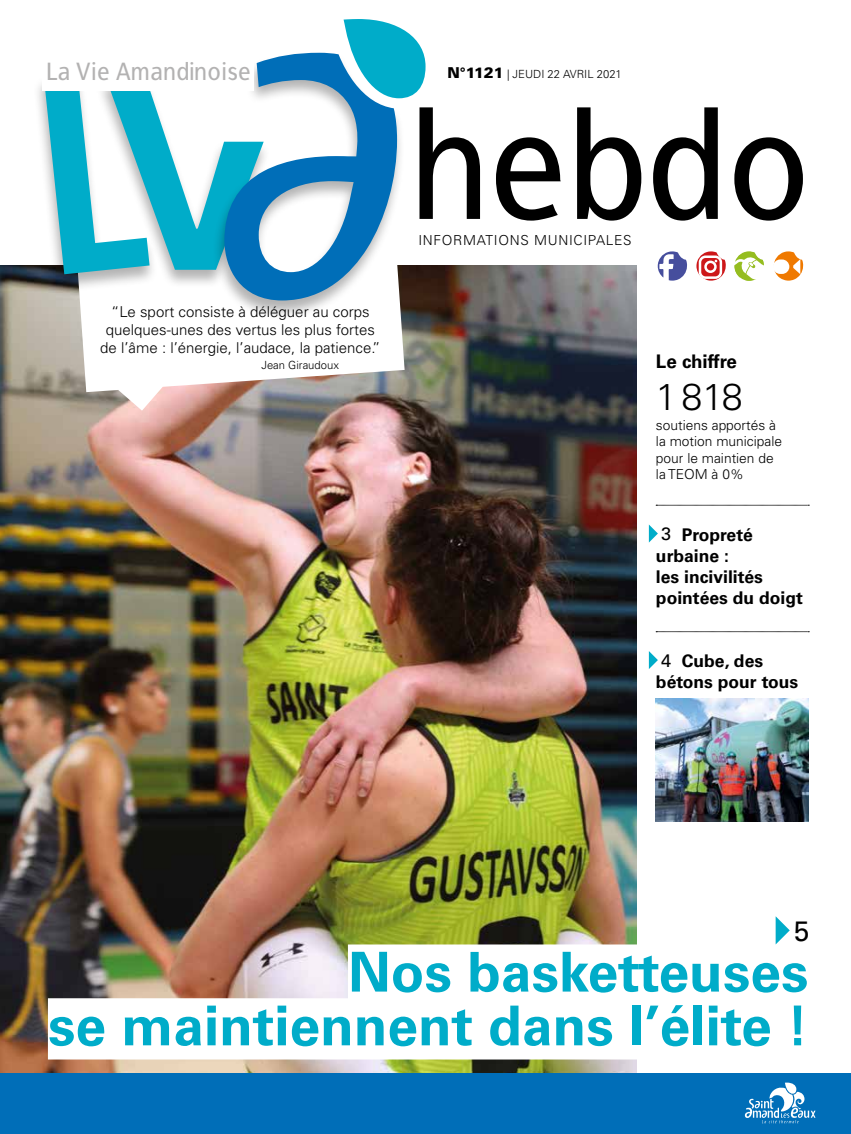
<style>
.page{position:relative;width:851px;height:1134px;background:#fff}
.page>*{position:absolute;margin:0;border:0;box-sizing:border-box;transform-origin:0 0}
.t1{font:154.75px "Francophil Sans";letter-spacing:.01em;color:#000}
.t2{font:700 55px/53.8px "Univers LT";color:#00acc9;text-align:right}
.t3{font:300 37.5px "Univers LT";color:#000}
.t4{font:28.12px "Univers LT";color:#000}
.t5{font:25px "Francophil Sans";letter-spacing:.02em;color:#b3b2b2}
.t6{font:700 18.75px "Univers LT";color:#000}
.t7{font:700 17.5px/21px "Univers LT";color:#000}
.t8{font:300 15px/18px "Univers LT";color:#000;text-align:center}
.t9{font:300 13.75px/16.5px "Univers LT";color:#000}
.t10{font:300 13.75px "Univers LT";letter-spacing:.05em;color:#000}
.t11{font:300 11.25px "Univers LT";color:#000}
.s1{font-weight:900;font-size:15px}
.s2{font-weight:400;font-size:18px}
</style>
<div class="page">
<img style="left:0;top:266px;width:636px;height:807px">
<div style="left:348px;top:944px;width:460px;height:62px;background:#fff"></div>
<div style="left:48px;top:998px;width:760px;height:61px;background:#fff"></div>
<svg style="left:656px;top:505px;width:153px;height:1px"></svg>
<svg style="left:656px;top:631px;width:153px;height:1px"></svg>
<svg style="left:648px;top:524px;width:9px;height:18px"></svg>
<svg style="left:648px;top:651px;width:9px;height:18px"></svg>
<img style="left:656px;top:699px;width:152px;height:123px">
<svg style="left:775px;top:916px;width:14px;height:28px"></svg>
<svg style="left:53px;top:289px;width:351px;height:103px"></svg>
<svg style="left:118px;top:366px;width:45px;height:45px"></svg>
<div style="left:32px;top:74px;width:126px;height:219px;background:#000;opacity:.3"></div>
<div style="left:95px;top:78px;width:176px;height:211px;background:#000;opacity:.3"></div>
<svg style="left:44px;top:90px;width:168px;height:184px"></svg>
<svg style="left:343px;top:19px;width:82px;height:79px"></svg>
<div style="left:212px;top:52px;width:193px;height:267px;background:#000;opacity:.3"></div>
<svg style="left:224px;top:53px;width:173px;height:247px"></svg>
<div style="left:43px;top:53px;width:211px;height:37px;background:#fff"></div>
<svg style="left:657px;top:251px;width:30px;height:30px"></svg>
<svg style="left:696px;top:251px;width:107px;height:30px"></svg>
<div style="left:0;top:1074px;width:850px;height:60px;background:#006eb8"></div>
<svg style="left:744px;top:1082px;width:71px;height:41px"></svg>
<h3 class="t5" style="left:46px;top:57px;width:206px">La Vie Amandinoise</h3>
<p class="t11" style="left:447px;top:67px;width:176px"><span class="s1">N°1121</span> | JEUDI 22 AVRIL 2021</p>
<p class="t8" style="left:100px;top:303px;width:282px">“Le sport consiste à déléguer au corps quelques-unes des vertus les plus fortes de l’âme : l’énergie, l’audace, la patience.”</p>
<p class="t11" style="left:261px;top:358px;width:79px">Jean Giraudoux</p>
<h1 class="t1" style="left:409px;top:77px;width:401px">hebdo</h1>
<p class="t10" style="left:418px;top:232px;width:215px">INFORMATIONS MUNICIPALES</p>
<p class="t6" style="left:656px;top:351px;width:82px">Le chiffre</p>
<h3 class="t3" style="left:656px;top:374px;width:88px">1818</h3>
<p class="t9" style="left:656px;top:417px;width:128px">soutiens apportés à la motion municipale pour le maintien de la TEOM à 0%</p>
<p class="t7" style="left:656px;top:524px;width:148px"><span class="s2">3</span> Propreté urbaine :<br>les incivilités pointées du doigt</p>
<p class="t7" style="left:656px;top:651px;width:144px"><span class="s2">4</span> Cube, des bétons pour tous</p>
<h3 class="t4" style="left:793px;top:914px;width:17px">5</h3>
<h2 class="t2" style="left:48px;top:946px;width:761px">Nos basketteuses<br>se maintiennent dans l’élite !</h2>
</div>
